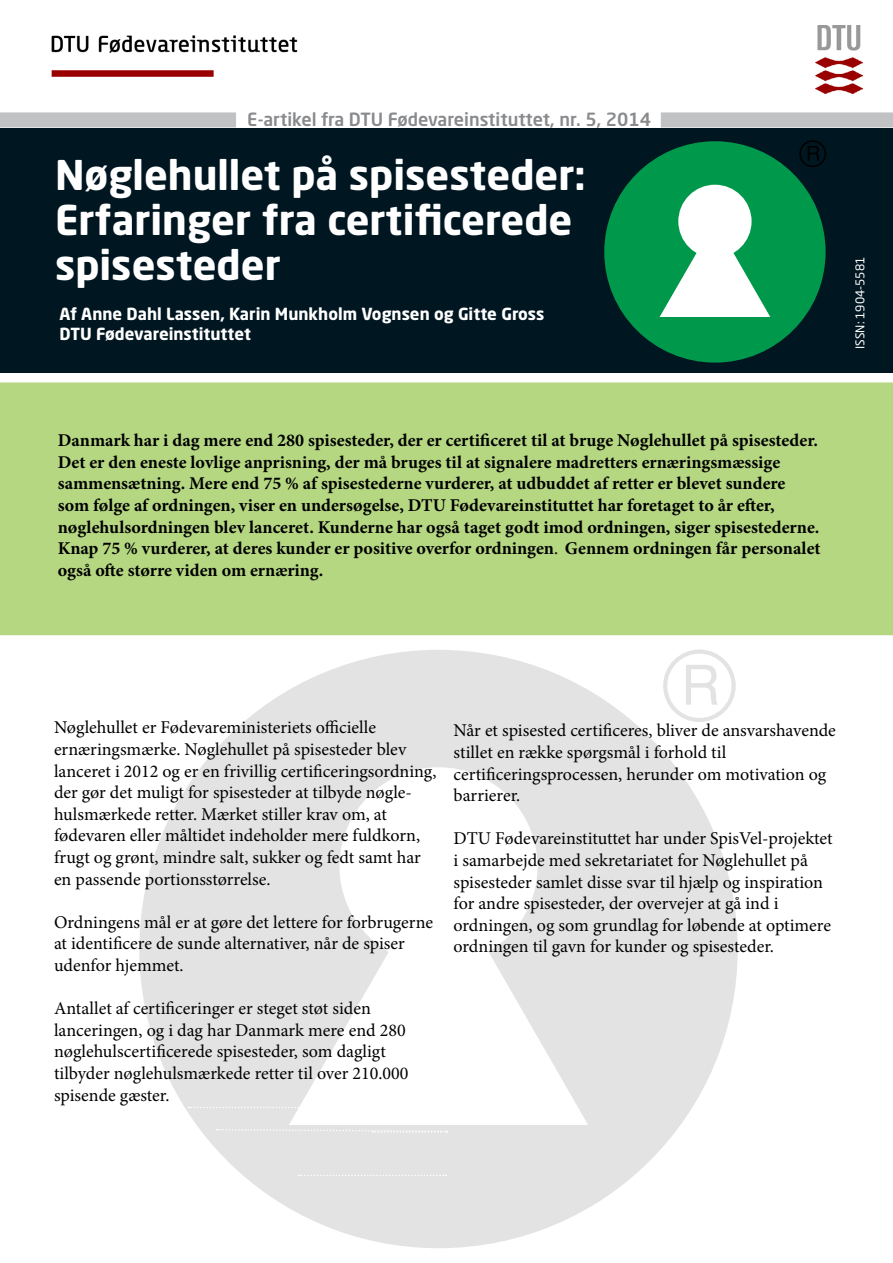
<style>
.page{position:relative;width:893px;height:1263px;background:#fff}
.page>*{position:absolute;margin:0;border:0;box-sizing:border-box;transform-origin:0 0}
.t1{font:700 40.5px/45px "Neo Sans Std";color:#fff}
.t2{font:18px/21.6px "Minion Pro";color:#000}
.t3{font:700 18px/21.6px "Minion Pro";color:#000}
.t4{font:500 18px "Neo Sans Std";color:#888a8d}
.t5{font:700 16.5px/19.8px "Neo Sans Std";color:#fff}
.t6{font:12px "Neo Sans Std";color:#fff}
.s1{font-weight:400}
</style>
<div class="page">
<div style="left:139px;top:650px;width:599px;height:598px;background:#e3e3e3;border-radius:50%"></div>
<div style="left:339px;top:767px;width:199px;height:198px;background:#fff;border-radius:50%"></div>
<svg style="left:289px;top:950px;width:299px;height:175px;fill:#fff"></svg>
<svg style="left:663px;top:649px;width:73px;height:73px"></svg>
<div style="left:0;top:128px;width:893px;height:245px;background:#001621"></div>
<img style="left:816px;top:25px;width:46px;height:68px">
<div style="left:0;top:112px;width:236px;height:15px;background:#c0c2c4"></div>
<div style="left:661px;top:112px;width:232px;height:15px;background:#c0c2c4"></div>
<img style="left:52px;top:36px;width:245px;height:41px">
<div style="left:0;top:382px;width:893px;height:253px;background:#b5d782"></div>
<svg style="left:189px;top:1107px;width:257px;height:1px"></svg>
<svg style="left:299px;top:1175px;width:147px;height:1px"></svg>
<svg style="left:217px;top:1129px;width:230px;height:4px"></svg>
<div style="left:604px;top:141px;width:222px;height:222px;background:#00984a;border-radius:50%"></div>
<div style="left:678px;top:185px;width:74px;height:73px;background:#fff;border-radius:50%"></div>
<svg style="left:660px;top:252px;width:110px;height:65px"></svg>
<svg style="left:799px;top:140px;width:27px;height:27px"></svg>
<p class="t4" style="left:247px;top:108px;width:405px">E-artikel fra DTU Fødevareinstituttet, nr. 5, 2014</p>
<h1 class="t1" style="left:55px;top:151px;width:532px">Nøglehullet på spisesteder:<br>Erfaringer fra certificerede spisesteder</h1>
<p class="t5" style="left:60px;top:303px;width:486px">Af Anne Dahl Lassen, Karin Munkholm Vognsen og Gitte Gross<br>DTU Fødevareinstituttet</p>
<p class="t3" style="left:58px;top:429px;width:764px">Danmark har i dag mere end 280 spisesteder, der er certificeret til at bruge Nøglehullet på spisesteder.<br>Det er den eneste lovlige anprisning, der må bruges til at signalere madretters ernæringsmæssige sammensætning. Mere end 75 % af spisestederne vurderer, at udbuddet af retter er blevet sundere som følge af ordningen, viser en undersøgelse, DTU Fødevareinstituttet har foretaget to år efter, nøglehulsordningen blev lanceret. Kunderne har også taget godt imod ordningen, siger spisestederne.<br>Knap 75 % vurderer, at deres kunder er positive overfor ordningen<span class="s1">.</span> Gennem ordningen får personalet også ofte større viden om ernæring.</p>
<p class="t6" style="left:853px;top:349px;width:94px;rotate:-90deg">ISSN: 1904-5581</p>
<p class="t2" style="left:54px;top:717px;width:384px">Nøglehullet er Fødevareministeriets officielle ernæringsmærke. Nøglehullet på spisesteder blev lanceret i 2012 og er en frivillig certificeringsordning, der gør det muligt for spisesteder at tilbyde nøgle&shy;hulsmærkede retter. Mærket stiller krav om, at fødevaren eller måltidet indeholder mere fuldkorn, frugt og grønt, mindre salt, sukker og fedt samt har en passende portionsstørrelse.</p>
<p class="t2" style="left:54px;top:911px;width:381px">Ordningens mål er at gøre det lettere for forbrugerne at identificere de sunde alternativer, når de spiser udenfor hjemmet.</p>
<p class="t2" style="left:54px;top:998px;width:356px">Antallet af certificeringer er steget støt siden lanceringen, og i dag har Danmark mere end 280 nøglehulscertificerede spisesteder, som dagligt tilbyder nøglehulsmærkede retter til over 210.000 spisende gæster.</p>
<p class="t2" style="left:454px;top:720px;width:384px">Når et spisested certificeres, bliver de ansvarshavende stillet en række spørgsmål i forhold til certificeringsprocessen, herunder om motivation og barrierer.</p>
<p class="t2" style="left:454px;top:828px;width:381px">DTU Fødevareinstituttet har under SpisVel-projektet i samarbejde med sekretariatet for Nøglehullet på spisesteder samlet disse svar til hjælp og inspiration for andre spisesteder, der overvejer at gå ind i ordningen, og som grundlag for løbende at optimere ordningen til gavn for kunder og spisesteder.</p>
</div>
